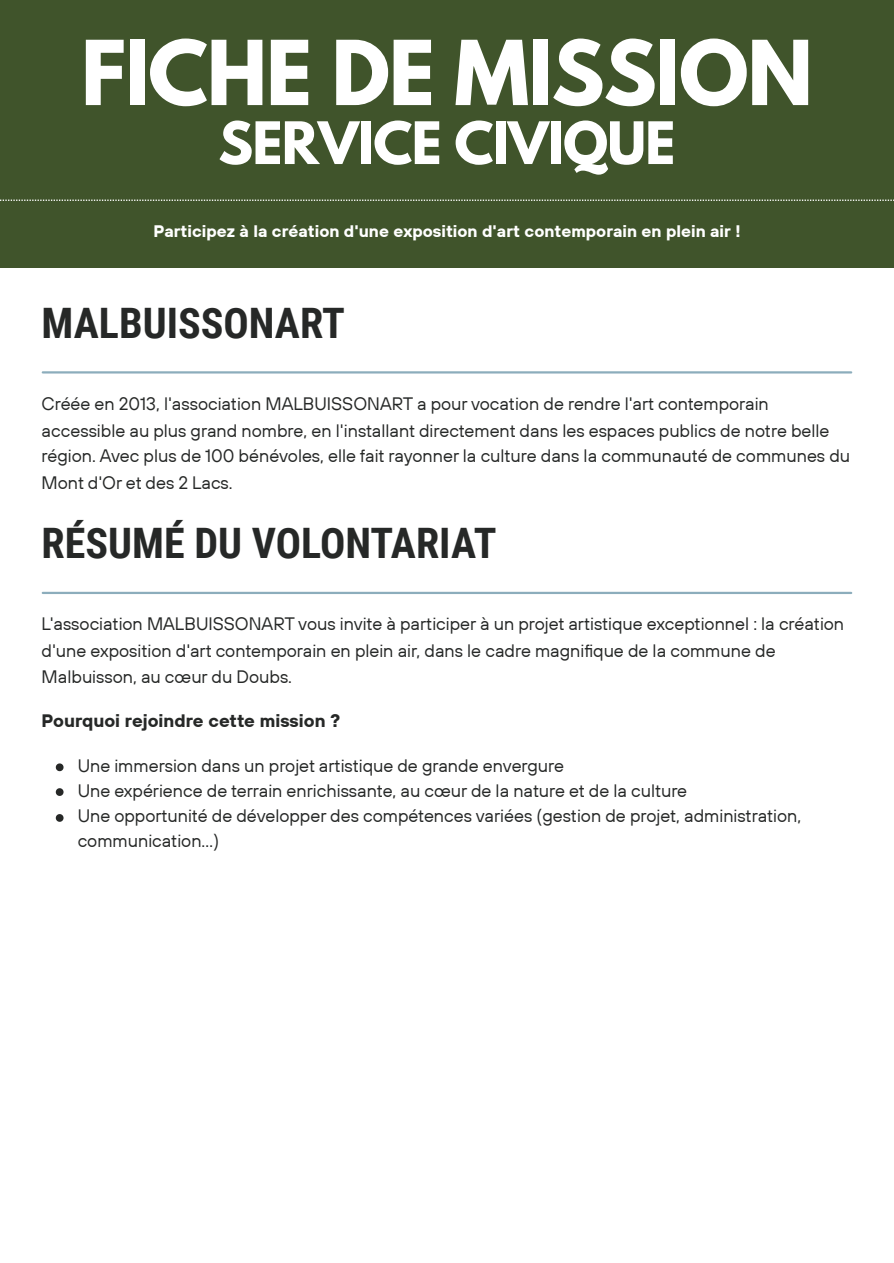
<style>
.page{position:relative;width:894px;height:1263px;background:#fff}
.page>*{position:absolute;margin:0;border:0;box-sizing:border-box;transform-origin:0 0}
.t1{font:700 79.2px "League Spartan";letter-spacing:-.015em;color:#fff}
.t2{font:700 51.75px "League Spartan";letter-spacing:-.015em;color:#fff}
.t3{font:700 42px "Roboto Condensed";color:#262827}
.t4{font:18px/26.7px "TT Hoves";color:#262827}
.t5{font:700 18px "TT Hoves";color:#262827}
.t6{font:700 16.65px "TT Hoves";color:#fff}
</style>
<div class="page">
<div style="left:0;top:0;width:893px;height:268px;background:#40542b"></div>
<svg style="left:0;top:200px;width:892px;height:1px"></svg>
<hr style="left:43px;top:371px;width:807px;height:3px;background:#8cadbc">
<hr style="left:43px;top:592px;width:807px;height:2px;background:#8cadbc">
<svg style="left:56px;top:763px;width:7px;height:8px"></svg>
<svg style="left:56px;top:788px;width:7px;height:8px"></svg>
<svg style="left:56px;top:814px;width:7px;height:8px"></svg>
<p class="t1" style="left:81px;top:34px;width:733px">FICHE DE MISSION</p>
<p class="t2" style="left:218px;top:117px;width:458px">SERVICE CIVIQUE</p>
<p class="t6" style="left:153px;top:220px;width:588px">Participez à la création d'une exposition d'art contemporain en plein air !</p>
<h1 class="t3" style="left:42px;top:299px;width:305px">MALBUISSONART</h1>
<p class="t4" style="left:42px;top:389px;width:809px">Créée en 2013, l'association MALBUISSONART a pour vocation de rendre l'art contemporain accessible au plus grand nombre, en l'installant directement dans les espaces publics de notre belle région. Avec plus de 100 bénévoles, elle fait rayonner la culture dans la communauté de communes du Mont d'Or et des 2 Lacs.</p>
<h1 class="t3" style="left:42px;top:519px;width:456px">RÉSUMÉ DU VOLONTARIAT</h1>
<p class="t4" style="left:42px;top:610px;width:803px">L'association MALBUISSONART vous invite à participer à un projet artistique exceptionnel : la création d'une exposition d'art contemporain en plein air, dans le cadre magnifique de la commune de<br>Malbuisson, au cœur du Doubs.</p>
<h2 class="t5" style="left:42px;top:709px;width:300px">Pourquoi rejoindre cette mission ?</h2>
<p class="t4" style="left:78px;top:752px;width:488px">Une immersion dans un projet artistique de grande envergure</p>
<p class="t4" style="left:78px;top:776px;width:611px">Une expérience de terrain enrichissante, au cœur de la nature et de la culture</p>
<p class="t4" style="left:78px;top:803px;width:724px;line-height:24.8px">Une opportunité de développer des compétences variées (gestion de projet, administration, communication...)</p>
</div>
